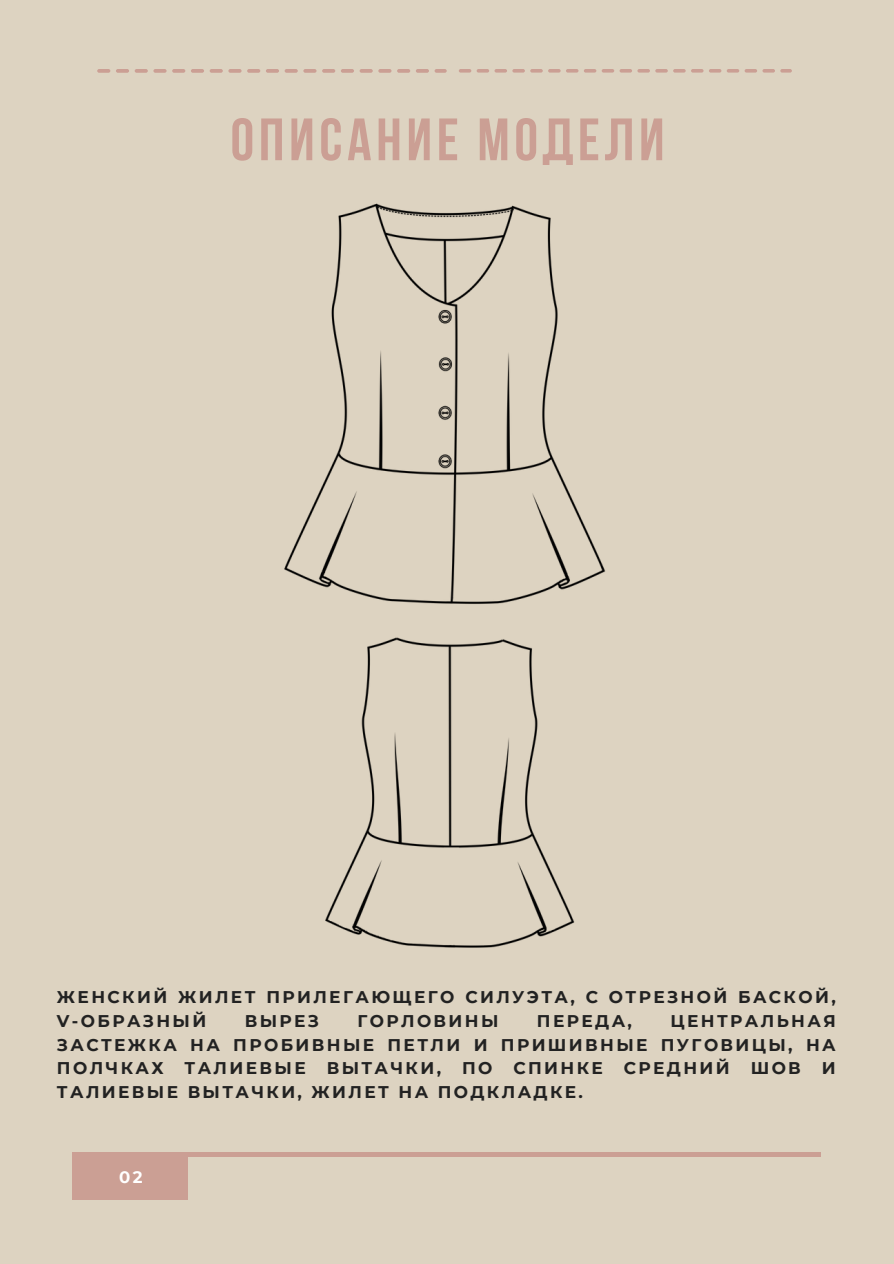
<style>
.page{position:relative;width:894px;height:1264px;background:#fff}
.page>*{position:absolute;margin:0;border:0;box-sizing:border-box;transform-origin:0 0}
.t1{font:59.55px "Bebas Neue Cyrillic";letter-spacing:.08em;color:#cb9f94}
.t2{font:700 16.95px/23.7px "Montserrat";letter-spacing:.14em;color:#222}
.t3{font:700 16.5px "Montserrat";color:#fff}
</style>
<div class="page">
<div style="left:0;top:0;width:893px;height:1263px;background:#ddd3c1"></div>
<div style="left:72px;top:1153px;width:115px;height:46px;background:#cb9f94"></div>
<hr style="left:72px;top:1152px;width:748px;height:4px;background:#cb9f94">
<svg style="left:97px;top:69px;width:13px;height:3px"></svg>
<svg style="left:116px;top:69px;width:13px;height:3px"></svg>
<svg style="left:135px;top:69px;width:31px;height:3px"></svg>
<svg style="left:172px;top:69px;width:13px;height:3px"></svg>
<svg style="left:191px;top:69px;width:13px;height:3px"></svg>
<svg style="left:210px;top:69px;width:31px;height:3px"></svg>
<svg style="left:247px;top:69px;width:13px;height:3px"></svg>
<svg style="left:266px;top:69px;width:13px;height:3px"></svg>
<hr style="left:284px;top:69px;width:14px;height:3px;background:#cb9f94;border-radius:2px">
<svg style="left:303px;top:69px;width:13px;height:3px"></svg>
<svg style="left:322px;top:69px;width:13px;height:3px"></svg>
<svg style="left:341px;top:69px;width:31px;height:3px"></svg>
<svg style="left:378px;top:69px;width:13px;height:3px"></svg>
<svg style="left:397px;top:69px;width:13px;height:3px"></svg>
<svg style="left:416px;top:69px;width:30px;height:3px"></svg>
<svg style="left:459px;top:69px;width:65px;height:3px"></svg>
<svg style="left:530px;top:69px;width:12px;height:3px"></svg>
<svg style="left:548px;top:69px;width:12px;height:3px"></svg>
<svg style="left:566px;top:69px;width:83px;height:3px"></svg>
<svg style="left:655px;top:69px;width:12px;height:3px"></svg>
<svg style="left:673px;top:69px;width:101px;height:3px"></svg>
<svg style="left:780px;top:69px;width:11px;height:3px"></svg>
<img style="left:284px;top:203px;width:322px;height:745px">
<p class="t1" style="left:230px;top:115px;width:435px">Описание модели</p>
<h1 class="t2" style="left:57px;top:985px;width:780px">ЖЕНСКИЙ ЖИЛЕТ ПРИЛЕГАЮЩЕГО СИЛУЭТА, С ОТРЕЗНОЙ БАСКОЙ,<br>V-ОБРАЗНЫЙ</h1>
<h1 class="t2" style="left:245px;top:1008px;width:76px">ВЫРЕЗ</h1>
<h1 class="t2" style="left:357px;top:1008px;width:142px">ГОРЛОВИНЫ</h1>
<h1 class="t2" style="left:537px;top:1008px;width:96px">ПЕРЕДА,</h1>
<h1 class="t2" style="left:57px;top:1008px;width:780px;text-align:justify;text-indent:613px">ЦЕНТРАЛЬНАЯ ЗАСТЕЖКА НА ПРОБИВНЫЕ ПЕТЛИ И ПРИШИВНЫЕ ПУГОВИЦЫ, НА ПОЛЧКАХ ТАЛИЕВЫЕ ВЫТАЧКИ, ПО СПИНКЕ СРЕДНИЙ ШОВ И ТАЛИЕВЫЕ ВЫТАЧКИ, ЖИЛЕТ НА ПОДКЛАДКЕ.</h1>
<p class="t3" style="left:119px;top:1166px;width:25px">02</p>
</div>
